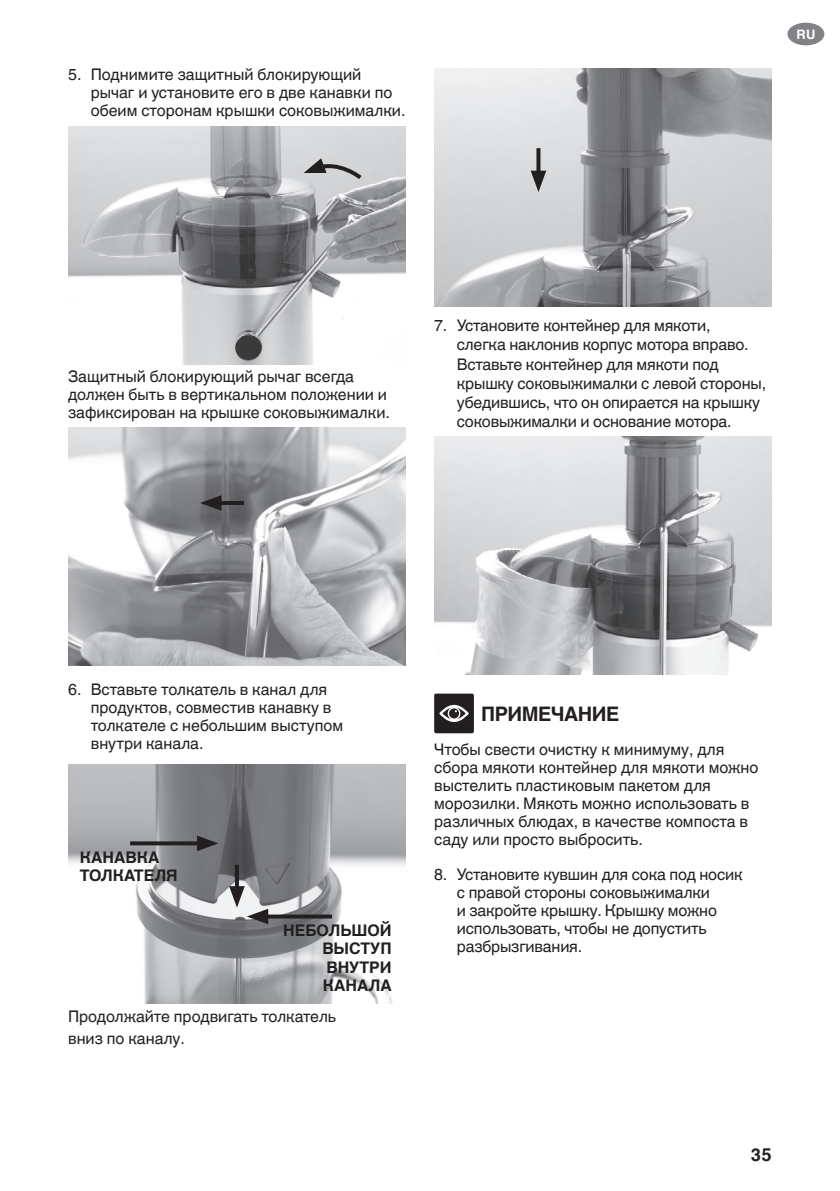
<style>
.page{position:relative;width:840px;height:1191px;background:#fff}
.page>*{position:absolute;margin:0;border:0;box-sizing:border-box;transform-origin:0 0}
.t1{font:700 20px "Helvetica World";letter-spacing:-.025em;color:#231f20}
.t2{font:700 18px "Helvetica World";color:#231f20}
.t3{font:16px/18px "Helvetica World";color:#231f20}
.t4{font:700 16px/18px "Helvetica World";color:#231f20}
.t5{font:700 13px "Helvetica World";color:#fff}
</style>
<div class="page">
<div style="left:787px;top:23px;width:36px;height:22px;background:#808285;border-radius:50%"></div>
<img style="left:68px;top:126px;width:337px;height:238px">
<svg style="left:303px;top:158px;width:61px;height:23px"></svg>
<img style="left:68px;top:427px;width:337px;height:238px">
<hr style="left:214px;top:501px;width:30px;height:4px;background:#231f20">
<svg style="left:200px;top:495px;width:21px;height:16px"></svg>
<img style="left:68px;top:765px;width:337px;height:238px">
<svg style="left:130px;top:841px;width:67px;height:4px"></svg>
<svg style="left:197px;top:835px;width:21px;height:16px"></svg>
<hr style="left:235px;top:864px;width:4px;height:29px;background:#231f20">
<svg style="left:268px;top:914px;width:64px;height:4px"></svg>
<svg style="left:229px;top:886px;width:39px;height:38px"></svg>
<img style="left:434px;top:68px;width:337px;height:238px">
<svg style="left:536px;top:148px;width:4px;height:23px"></svg>
<svg style="left:530px;top:171px;width:16px;height:21px"></svg>
<img style="left:434px;top:436px;width:337px;height:238px">
<div style="left:434px;top:693px;width:39px;height:40px;background:#231f20;border-radius:2px"></div>
<svg style="left:439px;top:705px;width:29px;height:17px"></svg>
<p class="t3" style="left:91px;top:65px;width:316px;text-indent:-23px">5. Поднимите защитный блокирующий рычаг и установите его в две канавки по обеим сторонам крышки соковыжималки.</p>
<p class="t5" style="left:796px;top:27px;width:20px">RU</p>
<p class="t3" style="left:68px;top:368px;width:323px">Защитный блокирующий рычаг всегда должен быть в вертикальном положении и зафиксирован на крышке соковыжималки.</p>
<p class="t3" style="left:456px;top:316px;width:310px;line-height:19.2px;text-indent:-23px">7. Установите контейнер для мякоти,<br>слегка наклонив корпус мотора вправо.<br>Вставьте контейнер для мякоти под крышку соковыжималки с левой стороны, убедившись, что он опирается на крышку соковыжималки и основание мотора.</p>
<p class="t3" style="left:91px;top:680px;width:254px;text-indent:-23px">6. Вставьте толкатель в канал для продуктов, совместив канавку в толкателе с небольшим выступом внутри канала.</p>
<p class="t4" style="left:80px;top:848px;width:99px">КАНАВКА<br>ТОЛКАТЕЛЯ</p>
<p class="t4" style="left:322px;top:922px;width:71px;text-align:justify;text-indent:-39px">НЕБОЛЬШОЙ ВЫСТУП ВНУТРИ КАНАЛА</p>
<p class="t3" style="left:68px;top:1006px;width:269px;line-height:21.6px">Продолжайте продвигать толкатель вниз по каналу.</p>
<p class="t1" style="left:481px;top:702px;width:139px">ПРИМЕЧАНИЕ</p>
<p class="t3" style="left:434px;top:740px;width:325px">Чтобы свести очистку к минимуму, для сбора мякоти контейнер для мякоти можно выстелить пластиковым пакетом для морозилки. Мякоть можно использовать в различных блюдах, в качестве компоста в саду или просто выбросить.</p>
<p class="t3" style="left:456px;top:865px;width:287px;text-indent:-23px">8. Установите кувшин для сока под носик с правой стороны соковыжималки<br>и закройте крышку. Крышку можно использовать, чтобы не допустить разбрызгивания.</p>
<p class="t2" style="left:750px;top:1143px;width:22px">35</p>
</div>
